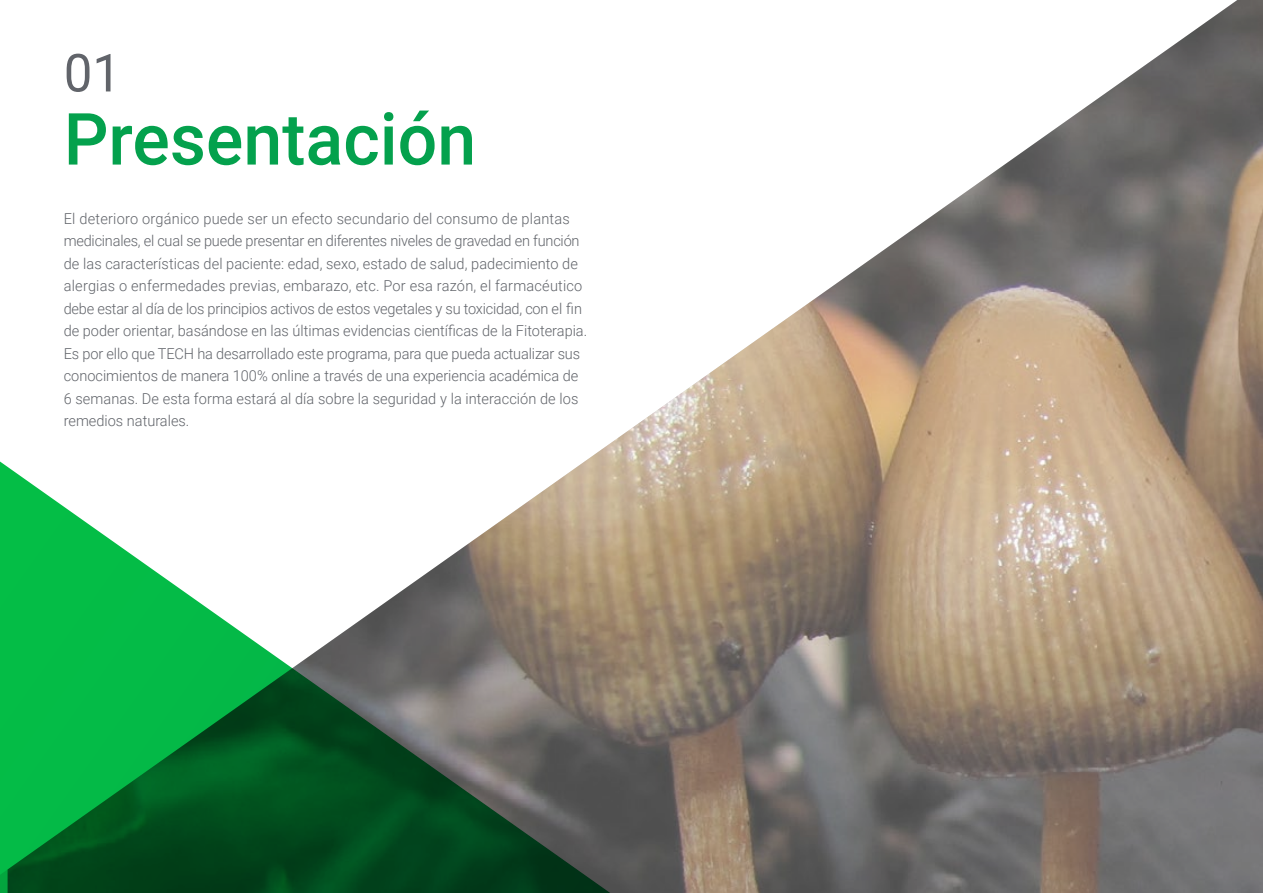
<style>
.page{position:relative;width:1263px;height:893px;background:#fff}
.page>*{position:absolute;margin:0;border:0;box-sizing:border-box;transform-origin:0 0}
.t1{font:500 72px "Roboto";color:#04a14d}
.t2{font:52.5px "Roboto";color:#61646a}
.t3{font:300 15px/22.5px "Roboto";color:#61646a}
</style>
<div class="page">
<img style="left:607px;top:0;width:656px;height:893px">
<svg style="left:0;top:446px;width:640px;height:447px"></svg>
<h2 class="t2" style="left:64px;top:36px;width:59px">01</h2>
<h1 class="t1" style="left:64px;top:89px;width:414px">Presentación</h1>
<p class="t3" style="left:64px;top:207px;width:525px">El deterioro orgánico puede ser un efecto secundario del consumo de plantas medicinales, el cual se puede presentar en diferentes niveles de gravedad en función de las características del paciente: edad, sexo, estado de salud, padecimiento de alergias o enfermedades previas, embarazo, etc. Por esa razón, el farmacéutico debe estar al día de los principios activos de estos vegetales y su toxicidad, con el fin de poder orientar, basándose en las últimas evidencias científicas de la Fitoterapia.<br>Es por ello que TECH ha desarrollado este programa, para que pueda actualizar sus conocimientos de manera 100% online a través de una experiencia académica de 6 semanas. De esta forma estará al día sobre la seguridad y la interacción de los remedios naturales.</p>
</div>
